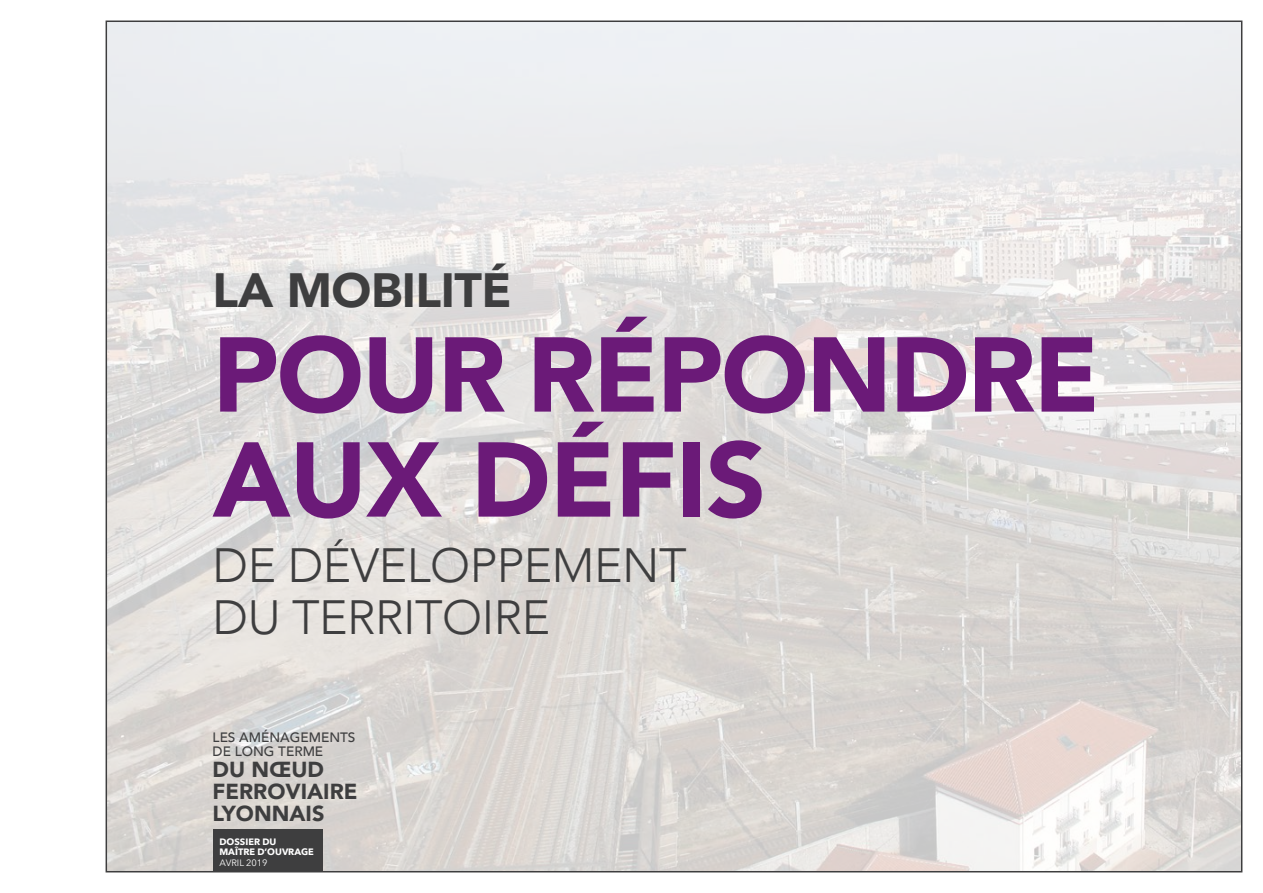
<style>
.page{position:relative;width:1263px;height:893px;background:#fff}
.page>*{position:absolute;margin:0;border:0;box-sizing:border-box;transform-origin:0 0}
.t1{font:900 105px/105px "Avenir";letter-spacing:-.02em;color:#6b1a78}
.t2{font:300 48px/52.5px "Avenir";letter-spacing:-.01em;color:#3e3e3f}
.t3{font:900 48px "Avenir";letter-spacing:-.01em;color:#3e3e3f}
.t4{font:900 21.75px/21.8px "Avenir";color:#3e3e3f}
.t5{font:500 13.65px/13.6px "Avenir";color:#3e3e3f}
.t6{font:700 9.3px/10.6px "Avenir Next";color:#fff}
.t7{font:9.3px "Avenir Next";color:#fff}
</style>
<div class="page">
<img style="left:109px;top:24px;width:1130px;height:845px">
<div style="left:214px;top:830px;width:109px;height:42px;background:#3e3e3f"></div>
<p class="t3" style="left:213px;top:249px;width:301px">LA MOBILITÉ</p>
<h1 class="t1" style="left:213px;top:320px;width:888px">POUR RÉPONDRE<br>AUX DÉFIS</h1>
<p class="t2" style="left:213px;top:539px;width:475px">DE DÉVELOPPEMENT<br>DU TERRITOIRE</p>
<p class="t5" style="left:213px;top:730px;width:144px">LES AMÉNAGEMENTS<br>DE LONG TERME</p>
<p class="t4" style="left:213px;top:758px;width:146px">DU NŒUD<br>FERROVIAIRE<br>LYONNAIS</p>
<p class="t6" style="left:219px;top:836px;width:96px">DOSSIER DU<br>MAÎTRE D’OUVRAGE</p>
<p class="t7" style="left:219px;top:855px;width:50px">AVRIL 2019</p>
</div>
